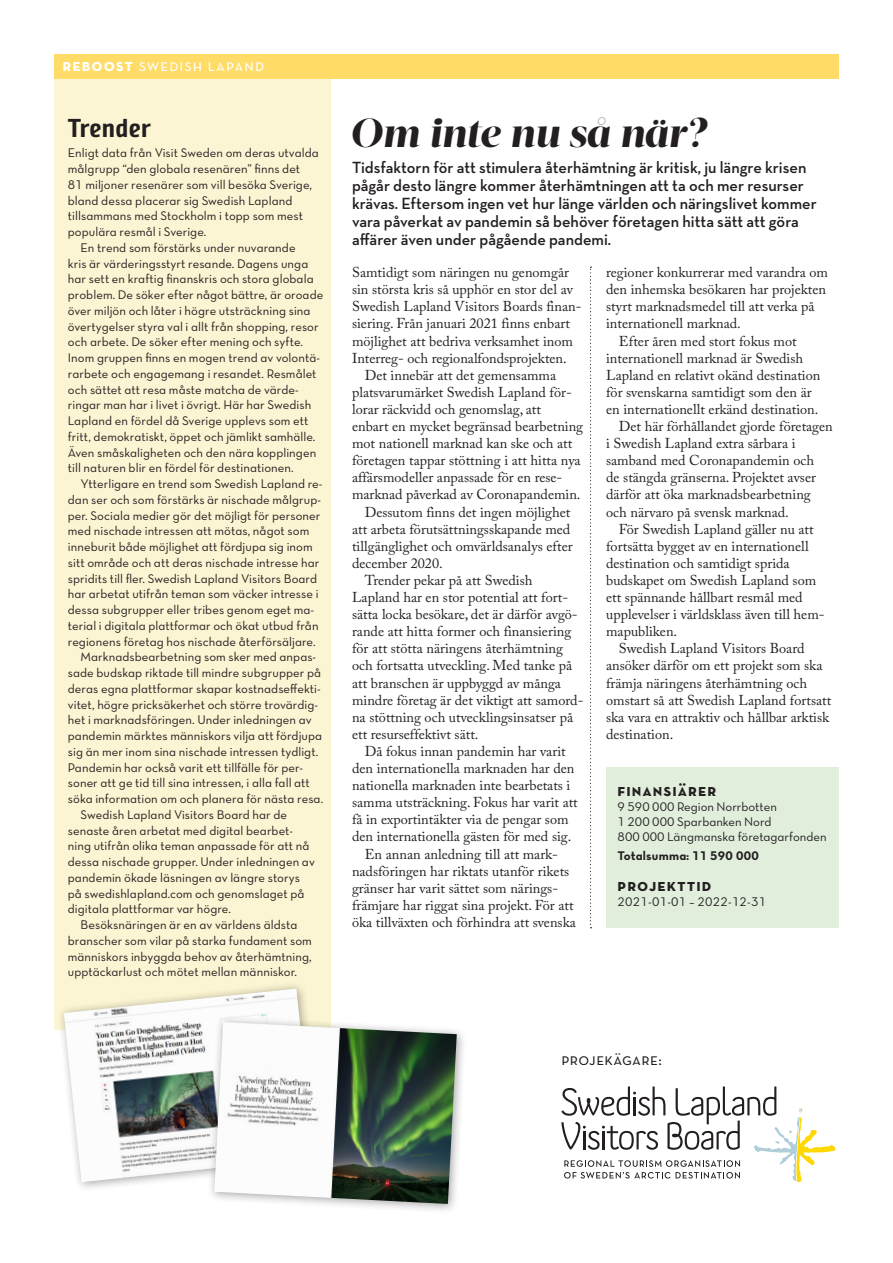
<style>
.page{position:relative;width:893px;height:1263px;background:#fff}
.page>*{position:absolute;margin:0;border:0;box-sizing:border-box;transform-origin:0 0}
.t1{font:italic 800 40.5px "Acta Display";letter-spacing:-.01em;color:#231f20}
.t2{font:700 27px "Nordic Narrow Pro";letter-spacing:.01em;color:#231f20}
.t3{font:17.25px "Neutra Text TF Bold SC";letter-spacing:.06em;color:#231f20}
.t4{font:17.25px "Neutra Text TF Book SC";letter-spacing:.06em;color:#fff}
.t5{font:17.25px "Neutra Text TF Book SC";letter-spacing:.02em;color:#231f20}
.t6{font:600 16.5px/18px "Neutra Text TF";color:#231f20}
.Bröd_Caslon_-_u_indr{font:14.25px/17.1px "Adobe Caslon Pro";color:#231f20}
.t7{font:12.75px/15.8px "Neutra Text TF Book Alt";letter-spacing:.005em;color:#231f20}
.t8{font:12.75px "Neutra Text TF Bold Alt";letter-spacing:.02em;color:#231f20}
.s1{font-family:"Neutra Text TF Bold SC"}
</style>
<div class="page">
<div style="left:54px;top:72px;width:276px;height:957px;background:#fcf5d3"></div>
<div style="left:54px;top:55px;width:785px;height:24px;background:#ffdc68"></div>
<div style="left:57px;top:982px;width:267px;height:210px;background:#231f20;opacity:.4"></div>
<img style="left:64px;top:988px;width:250px;height:194px">
<div style="left:607px;top:767px;width:232px;height:160px;background:#e1eedc"></div>
<div style="left:207px;top:1014px;width:260px;height:200px;background:#231f20;opacity:.4"></div>
<img style="left:214px;top:1022px;width:243px;height:182px">
<svg style="left:561px;top:1086px;width:274px;height:96px"></svg>
<svg style="left:590px;top:267px;width:1px;height:661px"></svg>
<p class="t4" style="left:63px;top:55px;width:203px"><span class="s1">reboost</span> swedish lapand</p>
<p class="t2" style="left:68px;top:113px;width:84px">Trender</p>
<p class="t7" style="left:68px;top:145px;width:252px">Enligt data från Visit Sweden om deras utvalda målgrupp “den globala resenären” finns det<br>81 miljoner resenärer som vill besöka Sverige, bland dessa placerar sig Swedish Lapland tillsammans med Stockholm i topp som mest populära resmål i Sverige.</p>
<p class="t7" style="left:68px;top:239px;width:257px;text-indent:13px">En trend som förstärks under nuvarande<br>kris är värderingsstyrt resande. Dagens unga har sett en kraftig finanskris och stora globala problem. De söker efter något bättre, är oroade över miljön och låter i högre utsträckning sina övertygelser styra val i allt från shopping, resor och arbete. De söker efter mening och syfte.<br>Inom gruppen finns en mogen trend av volontä&shy;rarbete och engagemang i resandet. Resmålet och sättet att resa måste matcha de värde&shy;ringar man har i livet i övrigt. Här har Swedish Lapland en fördel då Sverige upplevs som ett fritt, demokratiskt, öppet och jämlikt samhälle.<br>Även småskaligheten och den nära kopplingen till naturen blir en fördel för destinationen.</p>
<p class="t7" style="left:68px;top:476px;width:256px;text-indent:13px">Ytterligare en trend som Swedish Lapland re&shy;dan ser och som förstärks är nischade målgrup&shy;per. Sociala medier gör det möjligt för personer med nischade intressen att mötas, något som inneburit både möjlighet att fördjupa sig inom sitt område och att deras nischade intresse har spridits till fler. Swedish Lapland Visitors Board har arbetat utifrån teman som väcker intresse i dessa subgrupper eller tribes genom eget ma&shy;terial i digitala plattformar och ökat utbud från regionens företag hos nischade återförsäljare.</p>
<p class="t7" style="left:68px;top:649px;width:257px;text-indent:13px">Marknadsbearbetning som sker med anpas&shy;sade budskap riktade till mindre subgrupper på deras egna plattformar skapar kostnadseffekti&shy;vitet, högre pricksäkerhet och större trovärdig&shy;het i marknadsföringen. Under inledningen av pandemin märktes människors vilja att fördjupa sig än mer inom sina nischade intressen tydligt.<br>Pandemin har också varit ett tillfälle för per&shy;soner att ge tid till sina intressen, i alla fall att söka information om och planera för nästa resa.</p>
<p class="t7" style="left:68px;top:806px;width:249px;text-indent:13px">Swedish Lapland Visitors Board har de senaste åren arbetat med digital bearbet&shy;ning utifrån olika teman anpassade för att nå dessa nischade grupper. Under inledningen av pandemin ökade läsningen av längre storys på swedishlapland.com och genomslaget på digitala plattformar var högre.</p>
<p class="t7" style="left:68px;top:917px;width:246px;text-indent:13px">Besöksnäringen är en av världens äldsta branscher som vilar på starka fundament som människors inbyggda behov av återhämtning, upptäckarlust och mötet mellan människor.</p>
<p class="t1" style="left:350px;top:109px;width:358px">Om inte nu så när?</p>
<p class="t6" style="left:352px;top:158px;width:466px">Tidsfaktorn för att stimulera återhämtning är kritisk, ju längre krisen pågår desto längre kommer återhämtningen att ta och mer resurser krävas. Eftersom ingen vet hur länge världen och näringslivet kommer vara påverkat av pandemin så behöver företagen hitta sätt att göra affärer även under pågående pandemi.</p>
<p class="Bröd_Caslon_-_u_indr" style="left:352px;top:264px;width:231px">Samtidigt som näringen nu genomgår sin största kris så upphör en stor del av Swedish Lapland Visitors Boards finan&shy;siering. Från januari 2021 finns enbart möjlighet att bedriva verksamhet inom Interreg- och regionalfondsprojekten.</p>
<p class="Bröd_Caslon_-_u_indr" style="left:352px;top:366px;width:233px;text-indent:13px">Det innebär att det gemensamma platsvarumärket Swedish Lapland för&shy;lorar räckvidd och genomslag, att<br>enbart en mycket begränsad bearbetning mot nationell marknad kan ske och att företagen tappar stöttning i att hitta nya affärsmodeller anpassade för en rese&shy;marknad påverkad av Coronapandemin.</p>
<p class="Bröd_Caslon_-_u_indr" style="left:352px;top:503px;width:222px;text-indent:13px">Dessutom finns det ingen möjlighet att arbeta förutsättningsskapande med tillgänglighet och omvärldsanalys efter december 2020.</p>
<p class="Bröd_Caslon_-_u_indr" style="left:352px;top:571px;width:233px;text-indent:13px">Trender pekar på att Swedish Lapland har en stor potential att fort&shy;sätta locka besökare, det är därför avgö&shy;rande att hitta former och finansiering för att stötta näringens återhämtning och fortsatta utveckling. Med tanke på att branschen är uppbyggd av många mindre företag är det viktigt att samord&shy;na stöttning och utvecklingsinsatser på ett resurseffektivt sätt.</p>
<p class="Bröd_Caslon_-_u_indr" style="left:352px;top:742px;width:227px;text-indent:13px">Då fokus innan pandemin har varit den internationella marknaden har den nationella marknaden inte bearbetats i samma utsträckning. Fokus har varit att få in exportintäkter via de pengar som den internationella gästen för med sig.</p>
<p class="Bröd_Caslon_-_u_indr" style="left:352px;top:845px;width:225px;text-indent:13px">En annan anledning till att mark&shy;nadsföringen har riktats utanför rikets gränser har varit sättet som närings&shy;främjare har riggat sina projekt. För att öka tillväxten och förhindra att svenska</p>
<p class="Bröd_Caslon_-_u_indr" style="left:606px;top:264px;width:223px">regioner konkurrerar med varandra om den inhemska besökaren har projekten styrt marknadsmedel till att verka på internationell marknad.</p>
<p class="Bröd_Caslon_-_u_indr" style="left:606px;top:332px;width:216px;text-indent:13px">Efter åren med stort fokus mot internationell marknad är Swedish Lapland en relativt okänd destination för svenskarna samtidigt som den är en internationellt erkänd destination.</p>
<p class="Bröd_Caslon_-_u_indr" style="left:606px;top:418px;width:228px;text-indent:13px">Det här förhållandet gjorde företagen i Swedish Lapland extra sårbara i samband med Coronapandemin och<br>de stängda gränserna. Projektet avser därför att öka marknadsbearbetning och närvaro på svensk marknad.</p>
<p class="Bröd_Caslon_-_u_indr" style="left:606px;top:520px;width:220px;text-indent:13px">För Swedish Lapland gäller nu att fortsätta bygget av en internationell destination och samtidigt sprida budskapet om Swedish Lapland som ett spännande hållbart resmål med upplevelser i världsklass även till hem&shy;mapubliken.</p>
<p class="Bröd_Caslon_-_u_indr" style="left:606px;top:640px;width:227px;text-indent:13px">Swedish Lapland Visitors Board ansöker därför om ett projekt som ska främja näringens återhämtning och omstart så att Swedish Lapland fortsatt ska vara en attraktiv och hållbar arktisk destination.</p>
<p class="t3" style="left:618px;top:779px;width:100px">finansiärer</p>
<p class="t7" style="left:618px;top:798px;width:161px">9 590 000 Region Norrbotten</p>
<p class="t7" style="left:618px;top:813px;width:155px">1 200 000 Sparbanken Nord</p>
<p class="t7" style="left:618px;top:828px;width:211px">800 000 Längmanska företagarfonden</p>
<p class="t8" style="left:618px;top:848px;width:143px">Totalsumma: 11 590 000</p>
<p class="t3" style="left:618px;top:874px;width:95px">projekttid</p>
<p class="t7" style="left:618px;top:893px;width:150px">2021-01-01 – 2022-12-31</p>
<p class="t5" style="left:561px;top:1048px;width:102px">projekägare:</p>
</div>
